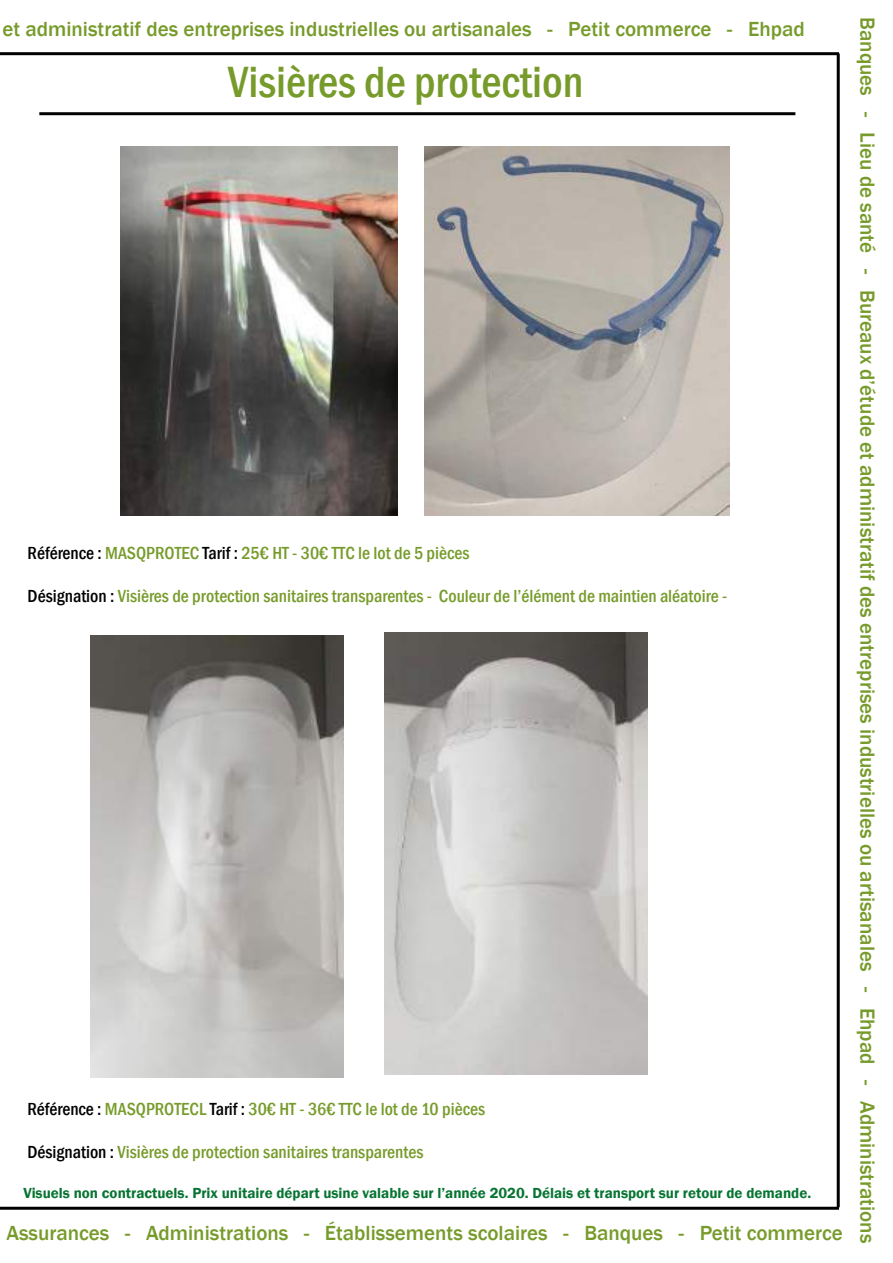
<style>
.page{position:relative;width:893px;height:1263px;background:#fff}
.page>*{position:absolute;margin:0;border:0;box-sizing:border-box;transform-origin:0 0}
.t1{font:500 condensed 45px "Franklin Gothic";color:#779b2b}
.t2{font:500 21px "Franklin Gothic";color:#779b2b}
.t3{font:500 condensed 18px "Franklin Gothic";color:#779b2b}
.t4{font:600 15px "Franklin Gothic";color:#077432}
.s1{color:#000}
.s2{color:#010202}
</style>
<div class="page">
<hr style="left:0;top:1207px;width:839px;height:3px;background:#000">
<hr style="left:0;top:52px;width:839px;height:3px;background:#000">
<hr style="left:837px;top:53px;width:3px;height:1154px;background:#000">
<img style="left:90px;top:635px;width:253px;height:442px">
<img style="left:385px;top:633px;width:262px;height:441px">
<hr style="left:39px;top:112px;width:756px;height:3px;background:#000">
<img style="left:121px;top:147px;width:276px;height:369px">
<img style="left:425px;top:147px;width:304px;height:369px">
<p class="t2" style="left:3px;top:16px;width:803px">et administratif des entreprises industrielles ou artisanales - Petit commerce - Ehpad</p>
<p class="t2" style="left:880px;top:17px;width:1228px;rotate:90deg">Banques - Lieu de santé - Bureaux d’étude et administratif des entreprises industrielles ou artisanales - Ehpad - Administrations</p>
<h1 class="t1" style="left:228px;top:53px;width:357px">Visières de protection</h1>
<p class="t3" style="left:28px;top:541px;width:443px"><span class="s1">Référence :</span> MASQPROTEC <span class="s2">Tarif :</span> 25€ HT - 30€ TTC le lot de 5 pièces</p>
<p class="t3" style="left:28px;top:584px;width:701px"><span class="s1">Désignation :</span> Visières de protection sanitaires transparentes - Couleur de l’élément de maintien aléatoire -</p>
<p class="t3" style="left:27px;top:1097px;width:459px"><span class="s1">Référence :</span> MASQPROTECL <span class="s2">Tarif :</span> 30€ HT - 36€ TTC le lot de 10 pièces</p>
<p class="t3" style="left:27px;top:1140px;width:397px"><span class="s1">Désignation :</span> Visières de protection sanitaires transparentes</p>
<p class="t4" style="left:23px;top:1183px;width:789px">Visuels non contractuels. Prix unitaire départ usine valable sur l’année 2020. Délais et transport sur retour de demande.</p>
<p class="t2" style="left:6px;top:1220px;width:838px">Assurances - Administrations - Établissements scolaires - Banques - Petit commerce</p>
</div>
